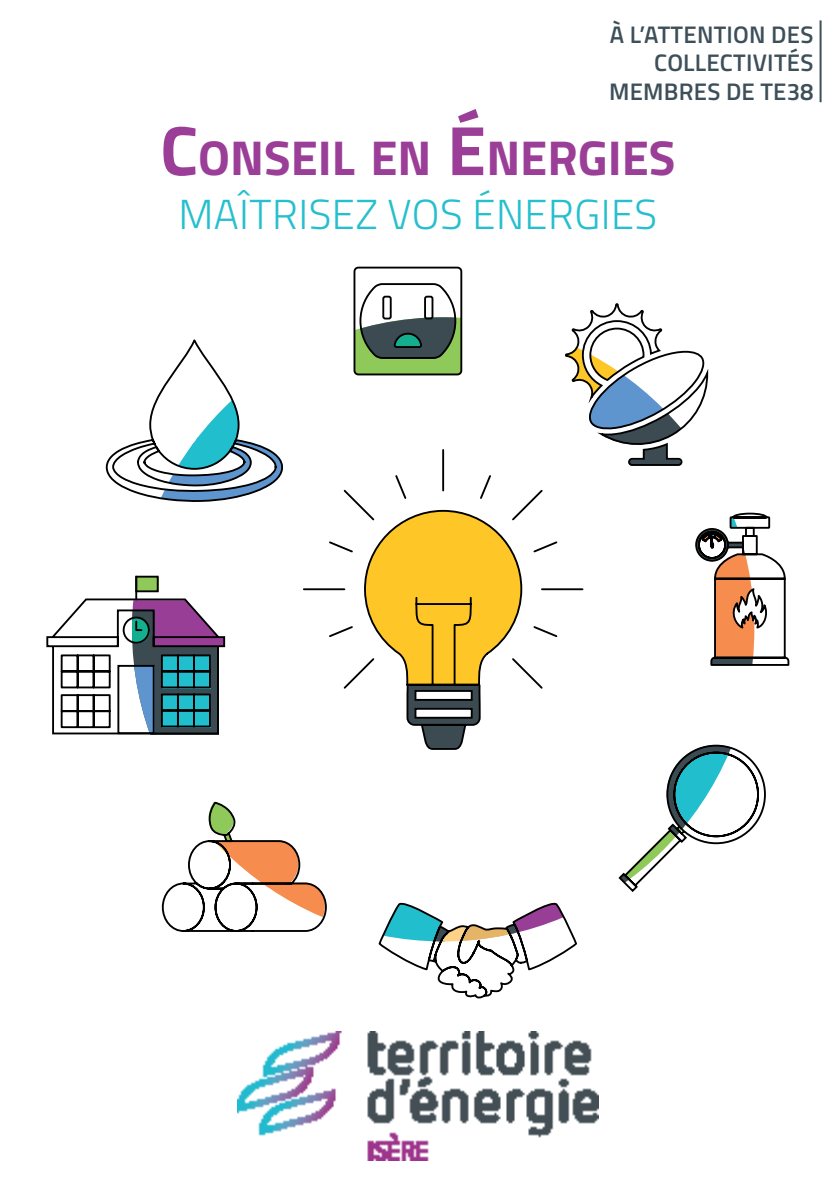
<style>
.page{position:relative;width:840px;height:1190px;background:#fff}
.page>*{position:absolute;margin:0;border:0;box-sizing:border-box;transform-origin:0 0}
.t1{font:700 49px "Titillium";color:#9a3e97}
.t2{font:300 42px "Titillium";letter-spacing:.01em;color:#26bfce}
.t3{font:600 24px/28.8px "Titillium";letter-spacing:.01em;color:#3d4f59;text-align:right}
.s1{font-size:70px}
</style>
<div class="page">
<img style="left:238px;top:1031px;width:360px;height:129px">
<hr style="left:820px;top:20px;width:2px;height:82px;background:#3d4f59">
<svg style="left:46px;top:598px;width:435px;height:152px"></svg>
<svg style="left:302px;top:667px;width:241px;height:23px"></svg>
<svg style="left:353px;top:266px;width:110px;height:70px"></svg>
<svg style="left:105px;top:336px;width:685px;height:331px"></svg>
<svg style="left:618px;top:744px;width:148px;height:148px"></svg>
<svg style="left:378px;top:902px;width:199px;height:97px"></svg>
<svg style="left:564px;top:303px;width:145px;height:164px"></svg>
<svg style="left:161px;top:801px;width:166px;height:131px"></svg>
<p class="t3" style="left:610px;top:19px;width:205px">À L’ATTENTION DES<br>COLLECTIVITÉS</p>
<p class="t3" style="left:609px;top:76px;width:206px">MEMBRES DE TE38</p>
<p class="t1" style="left:160px;top:121px;width:517px"><span class="s1">C</span>ONSEIL EN <span class="s1">É</span>NERGIES</p>
<p class="t2" style="left:178px;top:184px;width:480px">MAÎTRISEZ VOS ÉNERGIES</p>
</div>
